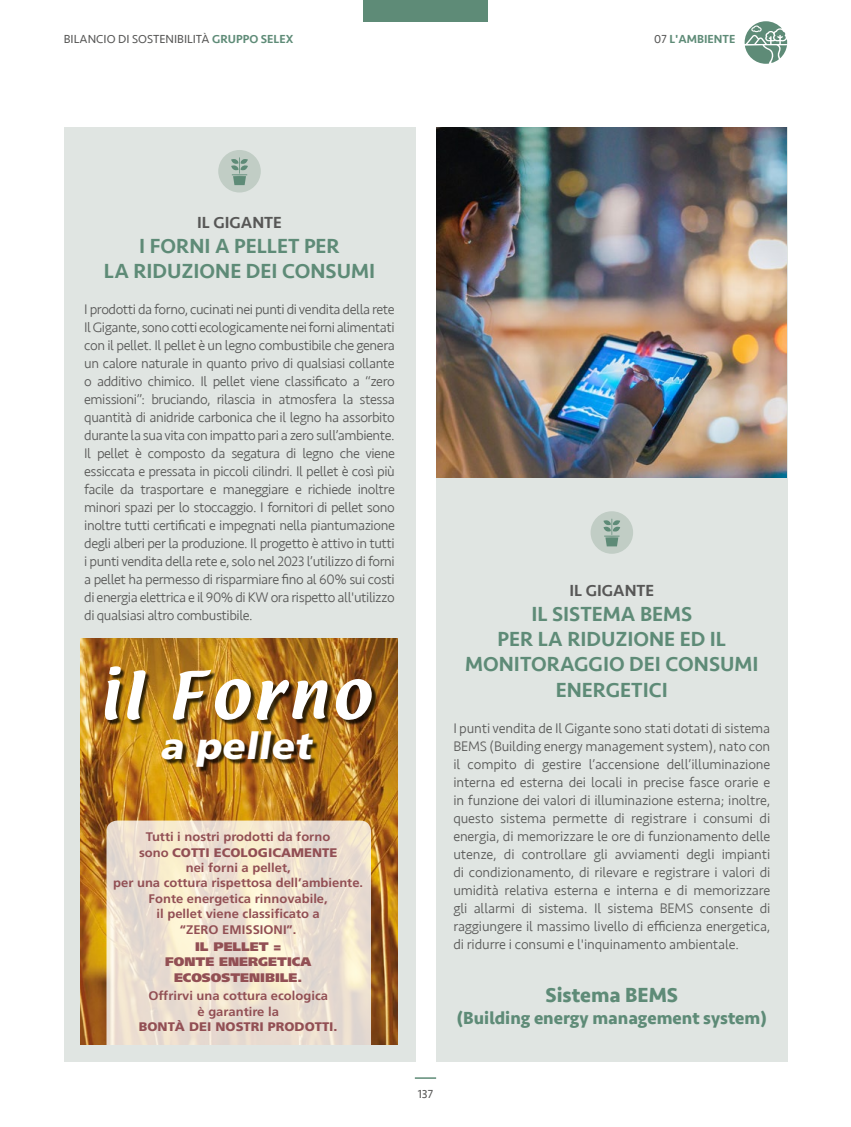
<style>
.page{position:relative;width:851px;height:1127px;background:#fff}
.page>*{position:absolute;margin:0;border:0;box-sizing:border-box;transform-origin:0 0}
.t1{font:italic 900 36.9px "Frutiger";color:#fff;scale:1.04 1}
.t2{font:500 21px/25.2px "Seravek";color:#5e8b77;text-align:center}
.t3{font:700 21px "Seravek";color:#5e8b77}
.t4{font:700 18px "Seravek";color:#5e8b77}
.t5{font:500 16.5px "Seravek";color:#575756}
.t6{font:300 14.25px/18px "Seravek";letter-spacing:-.02em;color:#575756;text-align:justify}
.t7{font:700 12.45px/15.5px "Frutiger";color:#924f54;text-align:center;scale:1.04 1}
.t8{font:900 12.45px/15.5px "Frutiger";color:#924f54;text-align:center;scale:1.04 1}
.t9{font:900 12.45px "Frutiger";color:#924f54;scale:1.04 1}
.t10{font:12px "Seravek";color:#575756}
.t11{font:500 12px "Seravek";color:#5e8b77}
.s1{font-weight:500;color:#5e8b77}
.s2{font-weight:400;color:#575756}
.s3{font-weight:900}
</style>
<div class="page">
<div style="left:363px;top:0;width:125px;height:21px;background:#5e8b77"></div>
<hr style="left:415px;top:1077px;width:21px;height:2px;background:#5e8b77">
<svg style="left:744px;top:21px;width:43px;height:43px"></svg>
<div style="left:64px;top:128px;width:351px;height:934px;background:#e0e5e2"></div>
<div style="left:436px;top:128px;width:351px;height:934px;background:#e0e5e2"></div>
<div style="left:218px;top:150px;width:43px;height:42px;background:#c1cdc5;border-radius:50%"></div>
<svg style="left:231px;top:157px;width:17px;height:28px"></svg>
<div style="left:590px;top:511px;width:43px;height:43px;background:#c1cdc5;border-radius:50%"></div>
<svg style="left:603px;top:519px;width:17px;height:27px"></svg>
<img style="left:436px;top:128px;width:350px;height:349px">
<img style="left:80px;top:638px;width:317px;height:406px">
<div style="left:107px;top:668px;width:270px;height:58px;background:#000;opacity:.75"></div>
<svg style="left:335px;top:677px;width:38px;height:43px;background:#baa48b"></svg>
<svg style="left:104px;top:666px;width:43px;height:54px;background:#c5aa7b"></svg>
<img style="left:172px;top:669px;width:156px;height:52px">
<div style="left:164px;top:733px;width:155px;height:39px;background:#000;opacity:.75"></div>
<svg style="left:106px;top:820px;width:265px;height:224px;background:#ede1d0"></svg>
<p class="t10" style="left:64px;top:29px;width:231px">BILANCIO DI SOSTENIBILITÀ <span class="s1">GRUPPO SELEX</span></p>
<p class="t11" style="left:654px;top:31px;width:83px"><span class="s2">07</span> L'AMBIENTE</p>
<p class="t5" style="left:197px;top:212px;width:86px">IL GIGANTE</p>
<h2 class="t2" style="left:104px;top:234px;width:273px">I FORNI A PELLET PER<br>LA RIDUZIONE DEI CONSUMI</h2>
<p class="t6" style="left:84px;top:301px;width:312px">I prodotti da forno, cucinati nei punti di vendita della rete Il Gigante, sono cotti ecologicamente nei forni alimentati con il pellet. Il pellet è un legno combustibile che genera un calore naturale in quanto privo di qualsiasi collante o additivo chimico. Il pellet viene classificato a “zero emissioni”: bruciando, rilascia in atmosfera la stessa quantità di anidride carbonica che il legno ha assorbito durante la sua vita con impatto pari a zero sull’ambiente.<br>Il pellet è composto da segatura di legno che viene essiccata e pressata in piccoli cilindri. Il pellet è così più facile da trasportare e maneggiare e richiede inoltre minori spazi per lo stoccaggio. I fornitori di pellet sono inoltre tutti certificati e impegnati nella piantumazione degli alberi per la produzione. Il progetto è attivo in tutti i punti vendita della rete e, solo nel 2023 l’utilizzo di forni a pellet ha permesso di risparmiare fino al 60% sui costi di energia elettrica e il 90% di KW ora rispetto all'utilizzo di qualsiasi altro combustibile.</p>
<h1 class="t1" style="left:160px;top:723px;width:153px">a pellet</h1>
<p class="t7" style="left:113px;top:829px;width:242px">Tutti i nostri prodotti da forno<br>sono <span class="s3">COTTI ECOLOGICAMENTE<br></span>nei forni a pellet,<br>per una cottura rispettosa dell’ambiente.<br>Fonte energetica rinnovabile,<br>il pellet viene classificato a<br>“ZERO EMISSIONI”.</p>
<p class="t8" style="left:165px;top:939px;width:142px">IL PELLET =<br>FONTE ENERGETICA<br>ECOSOSTENIBILE.</p>
<p class="t7" style="left:148px;top:988px;width:174px">Offrirvi una cottura ecologica è garantire la</p>
<p class="t9" style="left:139px;top:1019px;width:192px">BONTÀ DEI NOSTRI PRODOTTI.</p>
<p class="t5" style="left:569px;top:580px;width:86px">IL GIGANTE</p>
<h2 class="t2" style="left:465px;top:601px;width:295px">IL SISTEMA BEMS<br>PER LA RIDUZIONE ED IL<br>MONITORAGGIO DEI CONSUMI<br>ENERGETICI</h2>
<p class="t6" style="left:453px;top:719px;width:318px">I punti vendita de Il Gigante sono stati dotati di sistema BEMS (Building energy management system), nato con il compito di gestire l’accensione dell’illuminazione interna ed esterna dei locali in precise fasce orarie e in funzione dei valori di illuminazione esterna; inoltre, questo sistema permette di registrare i consumi di energia, di memorizzare le ore di funzionamento delle utenze, di controllare gli avviamenti degli impianti di condizionamento, di rilevare e registrare i valori di umidità relativa esterna e interna e di memorizzare gli allarmi di sistema. Il sistema BEMS consente di raggiungere il massimo livello di efficienza energetica, di ridurre i consumi e l'inquinamento ambientale.</p>
<h2 class="t3" style="left:545px;top:978px;width:134px">Sistema BEMS</h2>
<p class="t4" style="left:456px;top:1003px;width:312px">(Building energy management system)</p>
<p class="t10" style="left:417px;top:1084px;width:17px">137</p>
</div>
